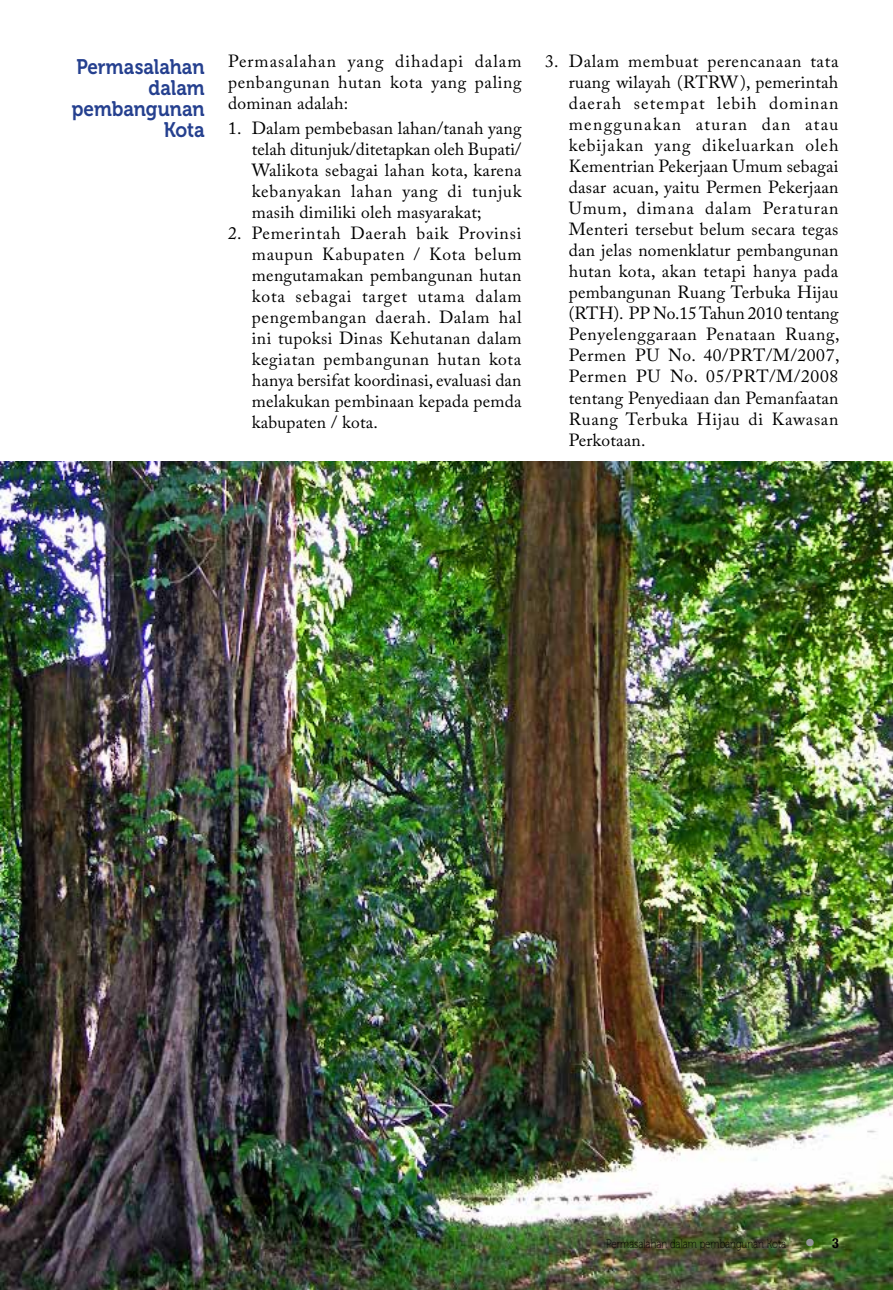
<style>
.page{position:relative;width:893px;height:1290px;background:#fff}
.page>*{position:absolute;margin:0;border:0;box-sizing:border-box;transform-origin:0 0}
.t1{font:21px/21px "Museo 700";letter-spacing:-.005em;color:#25408f;text-align:right;scale:.9 1}
.t2{font:17.5px/21px "Adobe Caslon Pro";letter-spacing:.015em;color:#000;text-align:justify}
.t3{font:12.25px "Museo 100";color:#000;scale:.8 1}
.s1{font-family:"Helvetica Neue LT Std";font-weight:700;font-stretch:condensed;font-size:21px;color:#939598}
.s2{font-family:"Helvetica Neue LT Std";font-weight:700;font-stretch:condensed;font-size:14px}
</style>
<div class="page">
<img style="left:0;top:461px;width:893px;height:829px">
<p class="t1" style="left:72px;top:56px;width:149px">Permasalahan dalam pembangunan<br>Kota</p>
<p class="t2" style="left:228px;top:51px;width:295px">Permasalahan yang dihadapi dalam penbangunan hutan kota yang paling dominan adalah:</p>
<p class="t2" style="left:252px;top:117px;width:271px;text-indent:-24px">1. Dalam pembebasan lahan/tanah yang telah ditunjuk/ditetapkan oleh Bupati/ Walikota sebagai lahan kota, karena kebanyakan lahan yang di tunjuk masih dimiliki oleh masyarakat;</p>
<p class="t2" style="left:252px;top:222px;width:271px;text-indent:-24px">2. Pemerintah Daerah baik Provinsi maupun Kabupaten / Kota belum mengutamakan pembangunan hutan kota sebagai target utama dalam pengembangan daerah. Dalam hal ini tupoksi Dinas Kehutanan dalam kegiatan pembangunan hutan kota hanya bersifat koordinasi, evaluasi dan melakukan pembinaan kepada pemda kabupaten / kota.</p>
<p class="t2" style="left:569px;top:51px;width:272px;text-indent:-24px">3. Dalam membuat perencanaan tata ruang wilayah (RTRW), pemerintah daerah setempat lebih dominan menggunakan aturan dan atau kebijakan yang dikeluarkan oleh Kementrian Pekerjaan Umum sebagai dasar acuan, yaitu Permen Pekerjaan Umum, dimana dalam Peraturan Menteri tersebut belum secara tegas dan jelas nomenklatur pembangunan hutan kota, akan tetapi hanya pada pembangunan Ruang Terbuka Hijau (RTH). PP No.15 Tahun 2010 tentang Penyelenggaraan Penataan Ruang, Permen PU No. 40/PRT/M/2007, Permen PU No. 05/PRT/M/2008 tentang Penyediaan dan Pemanfaatan Ruang Terbuka Hijau di Kawasan Perkotaan.</p>
<p class="t3" style="left:606px;top:1237px;width:292px">Permasalahan dalam pembangunan Kota <span class="s1">•</span> <span class="s2">3</span></p>
</div>
